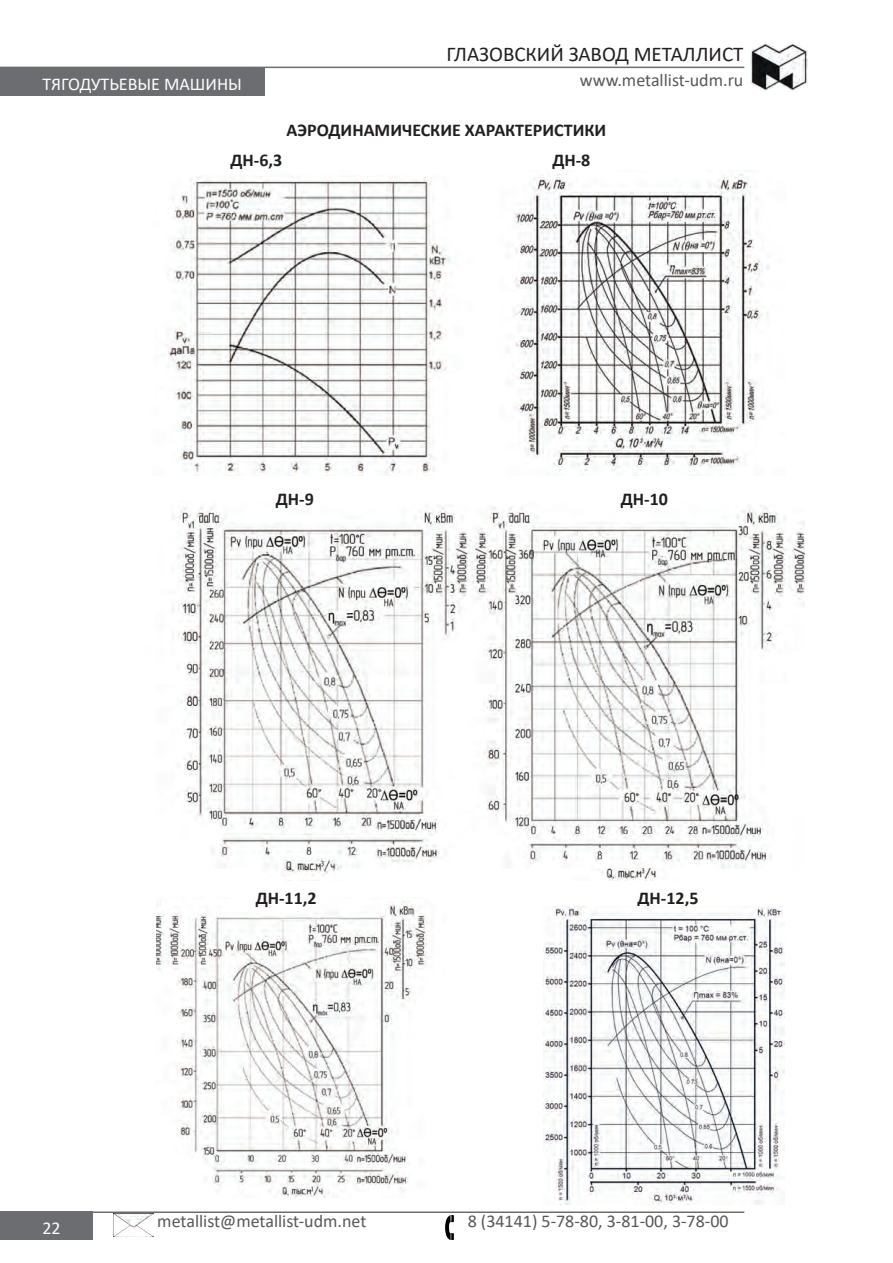
<style>
.page{position:relative;width:893px;height:1263px;background:#fff}
.page>*{position:absolute;margin:0;border:0;box-sizing:border-box;transform-origin:0 0}
.t1{font:21px "Calibri";color:#231f20}
.t2{font:18px "Calibri";color:#57585a}
.t3{font:700 18px "Calibri";color:#231f20}
.t4{font:18px "Calibri";color:#fff}
</style>
<div class="page">
<div style="left:0;top:67px;width:193px;height:28px;background:#6c6d70"></div>
<div style="left:0;top:1211px;width:92px;height:28px;background:#6c6d70"></div>
<img style="left:751px;top:43px;width:57px;height:49px">
<hr style="left:0;top:67px;width:744px;height:1px;background:#6c6d70">
<hr style="left:0;top:1211px;width:744px;height:2px;background:#6c6d70">
<img style="left:114px;top:1214px;width:40px;height:23px">
<img style="left:445px;top:1215px;width:9px;height:24px">
<div style="left:192px;top:67px;width:73px;height:28px;background:#6c6d70"></div>
<img style="left:162px;top:174px;width:608px;height:301px">
<img style="left:156px;top:901px;width:273px;height:297px">
<img style="left:544px;top:907px;width:241px;height:297px">
<img style="left:172px;top:505px;width:633px;height:376px">
<p class="t4" style="left:43px;top:71px;width:201px">ТЯГОДУТЬЕВЫЕ МАШИНЫ</p>
<p class="t1" style="left:446px;top:40px;width:298px">ГЛАЗОВСКИЙ ЗАВОД МЕТАЛЛИСТ</p>
<p class="t2" style="left:580px;top:68px;width:165px">www.metallist-udm.ru</p>
<p class="t3" style="left:287px;top:117px;width:321px">АЭРОДИНАМИЧЕСКИЕ ХАРАКТЕРИСТИКИ</p>
<p class="t3" style="left:230px;top:148px;width:53px">ДН-6,3</p>
<p class="t3" style="left:552px;top:148px;width:40px">ДН-8</p>
<p class="t3" style="left:276px;top:487px;width:40px">ДН-9</p>
<p class="t3" style="left:621px;top:487px;width:49px">ДН-10</p>
<p class="t3" style="left:256px;top:886px;width:62px">ДН-11,2</p>
<p class="t3" style="left:637px;top:886px;width:63px">ДН-12,5</p>
<p class="t4" style="left:43px;top:1215px;width:20px">22</p>
<p class="t2" style="left:157px;top:1209px;width:211px">metallist@metallist-udm.net</p>
<p class="t2" style="left:468px;top:1209px;width:262px">8 (34141) 5-78-80, 3-81-00, 3-78-00</p>
</div>
